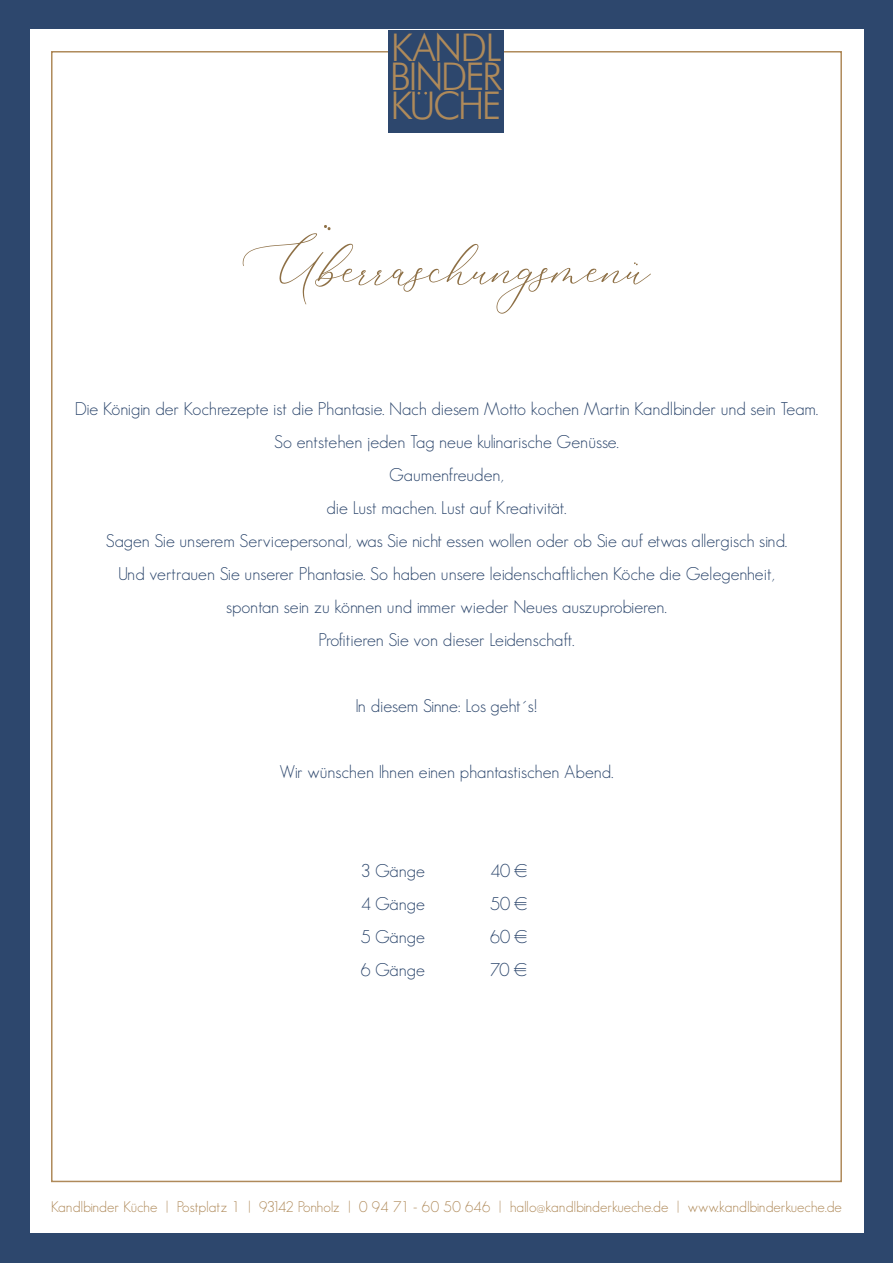
<style>
.page{position:relative;width:893px;height:1263px;background:#2d476d}
.page>*{position:absolute;margin:0;border:0;box-sizing:border-box;transform-origin:0 0}
.t1{font:90px "Almara";color:#8e7046}
.t2{font:300 38.4px/29px "Futura BT";letter-spacing:-.07em;color:#af8a5a;text-align:justify}
.t3{font:300 18px/33px "Geosans";color:#2d476d;text-align:center}
.t4{font:300 15px "Geosans";color:#af8a5a}
</style>
<div class="page">
<div style="left:30px;top:30px;width:833px;height:1203px;background:#fff"></div>
<div style="left:388px;top:30px;width:116px;height:103px;background:#2d476d"></div>
<svg style="left:417px;top:92px;width:10px;height:3px"></svg>
<svg style="left:324px;top:225px;width:6px;height:5px"></svg>
<h2 class="t2" style="left:390px;top:33px;width:114px">KANDL BINDER KUCHE</h2>
<h1 class="t1" style="left:243px;top:231px;width:409px">Uberraschungsmenu</h1>
<p class="t3" style="left:75px;top:393px;width:745px">Die Königin der Kochrezepte ist die Phantasie. Nach diesem Motto kochen Martin Kandlbinder und sein Team.<br>So entstehen jeden Tag neue kulinarische Genüsse.<br>Gaumenfreuden,<br>die Lust machen. Lust auf Kreativität.<br>Sagen Sie unserem Servicepersonal, was Sie nicht essen wollen oder ob Sie auf etwas allergisch sind.<br>Und vertrauen Sie unserer Phantasie. So haben unsere leidenschaftlichen Köche die Gelegenheit,<br>spontan sein zu können und immer wieder Neues auszuprobieren.<br>Profitieren Sie von dieser Leidenschaft.</p>
<p class="t3" style="left:355px;top:690px;width:183px">In diesem Sinne: Los geht´s!</p>
<p class="t3" style="left:280px;top:756px;width:335px">Wir wünschen Ihnen einen phantastischen Abend.</p>
<p class="t3" style="left:361px;top:855px;width:66px">3 Gänge</p>
<p class="t3" style="left:490px;top:855px;width:39px">40 €</p>
<p class="t3" style="left:361px;top:888px;width:66px">4 Gänge</p>
<p class="t3" style="left:490px;top:888px;width:39px">50 €</p>
<p class="t3" style="left:361px;top:921px;width:66px">5 Gänge</p>
<p class="t3" style="left:490px;top:921px;width:39px">60 €</p>
<p class="t3" style="left:361px;top:954px;width:66px">6 Gänge</p>
<p class="t3" style="left:491px;top:954px;width:38px">70 €</p>
<p class="t4" style="left:51px;top:1198px;width:792px">Kandlbinder Küche | Postplatz 1 | 93142 Ponholz | 0 94 71 - 60 50 646 | hallo@kandlbinderkueche.de | www.kandlbinderkueche.de</p>
</div>
